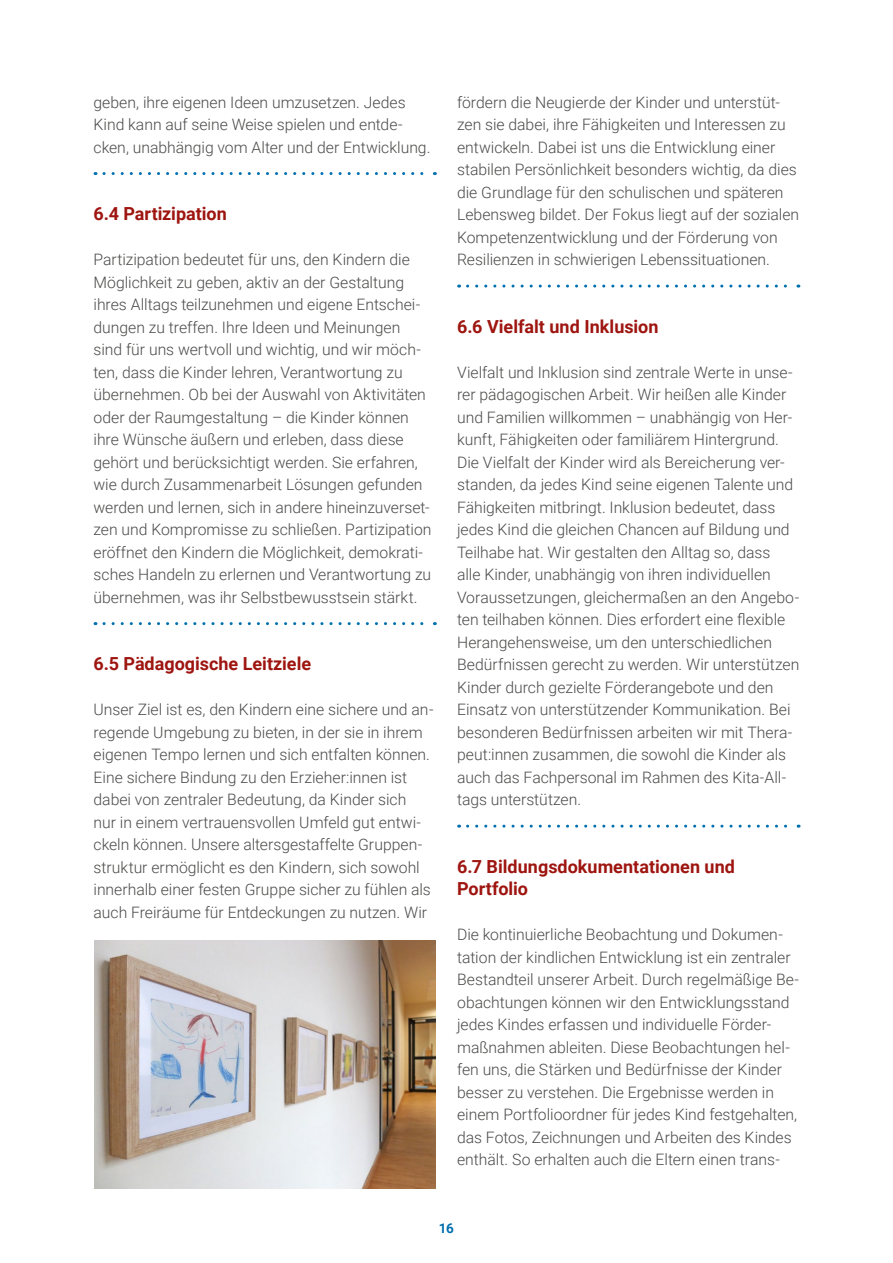
<style>
.page{position:relative;width:893px;height:1263px;background:#fff}
.page>*{position:absolute;margin:0;border:0;box-sizing:border-box;transform-origin:0 0}
.t1{font:700 18px/22.5px "Roboto";color:#9e1510}
.t2{font:300 15.75px/22.5px "Roboto";color:#4a4a49}
.t3{font:700 13.5px "Roboto";color:#006fae}
</style>
<div class="page">
<svg style="left:104px;top:172px;width:331px;height:3px"></svg>
<svg style="left:104px;top:622px;width:331px;height:3px"></svg>
<svg style="left:468px;top:285px;width:331px;height:3px"></svg>
<svg style="left:468px;top:825px;width:331px;height:3px"></svg>
<img style="left:94px;top:940px;width:342px;height:249px">
<p class="t2" style="left:94px;top:90px;width:338px">geben, ihre eigenen Ideen umzusetzen. Jedes<br>Kind kann auf seine Weise spielen und entde&shy;cken, unabhängig vom Alter und der Entwicklung.</p>
<p class="t1" style="left:94px;top:202px;width:135px">6.4 Partizipation</p>
<p class="t2" style="left:94px;top:248px;width:339px">Partizipation bedeutet für uns, den Kindern die Möglichkeit zu geben, aktiv an der Gestaltung ihres Alltags teilzunehmen und eigene Entschei&shy;dungen zu treffen. Ihre Ideen und Meinungen sind für uns wertvoll und wichtig, und wir möch&shy;ten, dass die Kinder lehren, Verantwortung zu übernehmen. Ob bei der Auswahl von Aktivitäten oder der Raumgestaltung – die Kinder können ihre Wünsche äußern und erleben, dass diese gehört und berücksichtigt werden. Sie erfahren, wie durch Zusammenarbeit Lösungen gefunden werden und lernen, sich in andere hineinzuverset&shy;zen und Kompromisse zu schließen. Partizipation eröffnet den Kindern die Möglichkeit, demokrati&shy;sches Handeln zu erlernen und Verantwortung zu übernehmen, was ihr Selbstbewusstsein stärkt.</p>
<p class="t1" style="left:94px;top:652px;width:219px">6.5 Pädagogische Leitziele</p>
<p class="t2" style="left:94px;top:698px;width:341px">Unser Ziel ist es, den Kindern eine sichere und an&shy;regende Umgebung zu bieten, in der sie in ihrem eigenen Tempo lernen und sich entfalten können.<br>Eine sichere Bindung zu den Erzieher:innen ist dabei von zentraler Bedeutung, da Kinder sich<br>nur in einem vertrauensvollen Umfeld gut entwi&shy;ckeln können. Unsere altersgestaffelte Gruppen&shy;struktur ermöglicht es den Kindern, sich sowohl innerhalb einer festen Gruppe sicher zu fühlen als auch Freiräume für Entdeckungen zu nutzen. Wir</p>
<p class="t2" style="left:457px;top:90px;width:344px">fördern die Neugierde der Kinder und unterstüt&shy;zen sie dabei, ihre Fähigkeiten und Interessen zu entwickeln. Dabei ist uns die Entwicklung einer stabilen Persönlichkeit besonders wichtig, da dies die Grundlage für den schulischen und späteren Lebensweg bildet. Der Fokus liegt auf der sozialen Kompetenzentwicklung und der Förderung von Resilienzen in schwierigen Lebenssituationen.</p>
<p class="t1" style="left:457px;top:314px;width:203px">6.6 Vielfalt und Inklusion</p>
<p class="t2" style="left:457px;top:360px;width:344px">Vielfalt und Inklusion sind zentrale Werte in unse&shy;rer pädagogischen Arbeit. Wir heißen alle Kinder und Familien willkommen – unabhängig von Her&shy;kunft, Fähigkeiten oder familiärem Hintergrund.<br>Die Vielfalt der Kinder wird als Bereicherung ver&shy;standen, da jedes Kind seine eigenen Talente und Fähigkeiten mitbringt. Inklusion bedeutet, dass jedes Kind die gleichen Chancen auf Bildung und Teilhabe hat. Wir gestalten den Alltag so, dass<br>alle Kinder, unabhängig von ihren individuellen Voraussetzungen, gleichermaßen an den Angebo&shy;ten teilhaben können. Dies erfordert eine flexible Herangehensweise, um den unterschiedlichen Bedürfnissen gerecht zu werden. Wir unterstützen Kinder durch gezielte Förderangebote und den Einsatz von unterstützender Kommunikation. Bei besonderen Bedürfnissen arbeiten wir mit Thera&shy;peut:innen zusammen, die sowohl die Kinder als auch das Fachpersonal im Rahmen des Kita-All&shy;tags unterstützen.</p>
<p class="t1" style="left:457px;top:854px;width:279px">6.7 Bildungsdokumentationen und<br>Portfolio</p>
<p class="t2" style="left:457px;top:923px;width:343px">Die kontinuierliche Beobachtung und Dokumen&shy;tation der kindlichen Entwicklung ist ein zentraler Bestandteil unserer Arbeit. Durch regelmäßige Be&shy;obachtungen können wir den Entwicklungsstand jedes Kindes erfassen und individuelle Förder&shy;maßnahmen ableiten. Diese Beobachtungen hel&shy;fen uns, die Stärken und Bedürfnisse der Kinder besser zu verstehen. Die Ergebnisse werden in einem Portfolioordner für jedes Kind festgehalten, das Fotos, Zeichnungen und Arbeiten des Kindes enthält. So erhalten auch die Eltern einen trans-</p>
<p class="t3" style="left:439px;top:1218px;width:17px">16</p>
</div>
